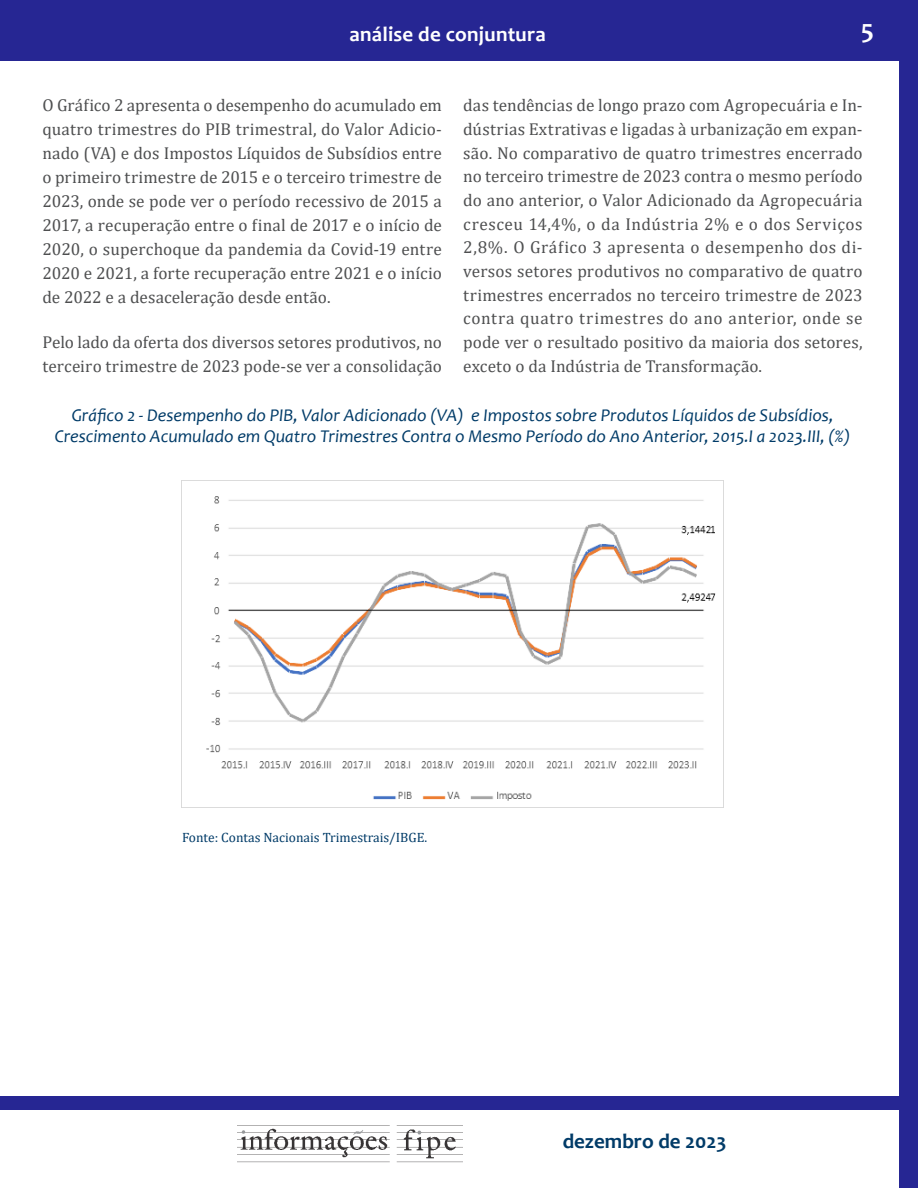
<style>
.page{position:relative;width:918px;height:1188px;background:#fff}
.page>*{position:absolute;margin:0;border:0;box-sizing:border-box;transform-origin:0 0}
.t1{font:700 27px "Candara";color:#fff}
.t2{font:700 21px "Candara";letter-spacing:.01em;color:#fff}
.t3{font:700 21px "Candara";color:#003b68}
.t4{font:italic 18px/21.6px "Candara";color:#003b68;text-align:center}
.t5{font:17.25px/23.7px "Cambria";color:#4e4f50;text-align:justify}
.t6{font:13.5px "Cambria";color:#003b68}
</style>
<div class="page">
<div style="left:899px;top:0;width:19px;height:1188px;background:#262693"></div>
<div style="left:0;top:0;width:918px;height:61px;background:#262693"></div>
<img style="left:238px;top:1128px;width:225px;height:35px">
<div style="left:0;top:1097px;width:918px;height:13px;background:#262693"></div>
<img style="left:181px;top:480px;width:543px;height:328px">
<p class="t2" style="left:350px;top:21px;width:198px">análise de conjuntura</p>
<h1 class="t1" style="left:861px;top:12px;width:14px">5</h1>
<p class="t5" style="left:43px;top:93px;width:401px">O Gráfico 2 apresenta o desempenho do acumulado em quatro trimestres do PIB trimestral, do Valor Adicio&shy;nado (VA) e dos Impostos Líquidos de Subsídios entre o primeiro trimestre de 2015 e o terceiro trimestre de 2023, onde se pode ver o período recessivo de 2015 a 2017, a recuperação entre o final de 2017 e o início de 2020, o superchoque da pandemia da Covid-19 entre 2020 e 2021, a forte recuperação entre 2021 e o início de 2022 e a desaceleração desde então.</p>
<p class="t5" style="left:43px;top:330px;width:401px">Pelo lado da oferta dos diversos setores produtivos, no terceiro trimestre de 2023 pode-se ver a consolidação</p>
<p class="t5" style="left:463px;top:93px;width:401px">das tendências de longo prazo com Agropecuária e In&shy;dústrias Extrativas e ligadas à urbanização em expan&shy;são. No comparativo de quatro trimestres encerrado no terceiro trimestre de 2023 contra o mesmo período do ano anterior, o Valor Adicionado da Agropecuária cresceu 14,4%, o da Indústria 2% e o dos Serviços 2,8%. O Gráfico 3 apresenta o desempenho dos di&shy;versos setores produtivos no comparativo de quatro trimestres encerrados no terceiro trimestre de 2023 contra quatro trimestres do ano anterior, onde se pode ver o resultado positivo da maioria dos setores, exceto o da Indústria de Transformação.</p>
<p class="t4" style="left:55px;top:404px;width:797px">Gráfico 2 - Desempenho do PIB, Valor Adicionado (VA) e Impostos sobre Produtos Líquidos de Subsídios,<br>Crescimento Acumulado em Quatro Trimestres Contra o Mesmo Período do Ano Anterior, 2015.I a 2023.III, (%)</p>
<p class="t6" style="left:182px;top:829px;width:247px">Fonte: Contas Nacionais Trimestrais/IBGE.</p>
<p class="t3" style="left:563px;top:1128px;width:165px">dezembro de 2023</p>
</div>
